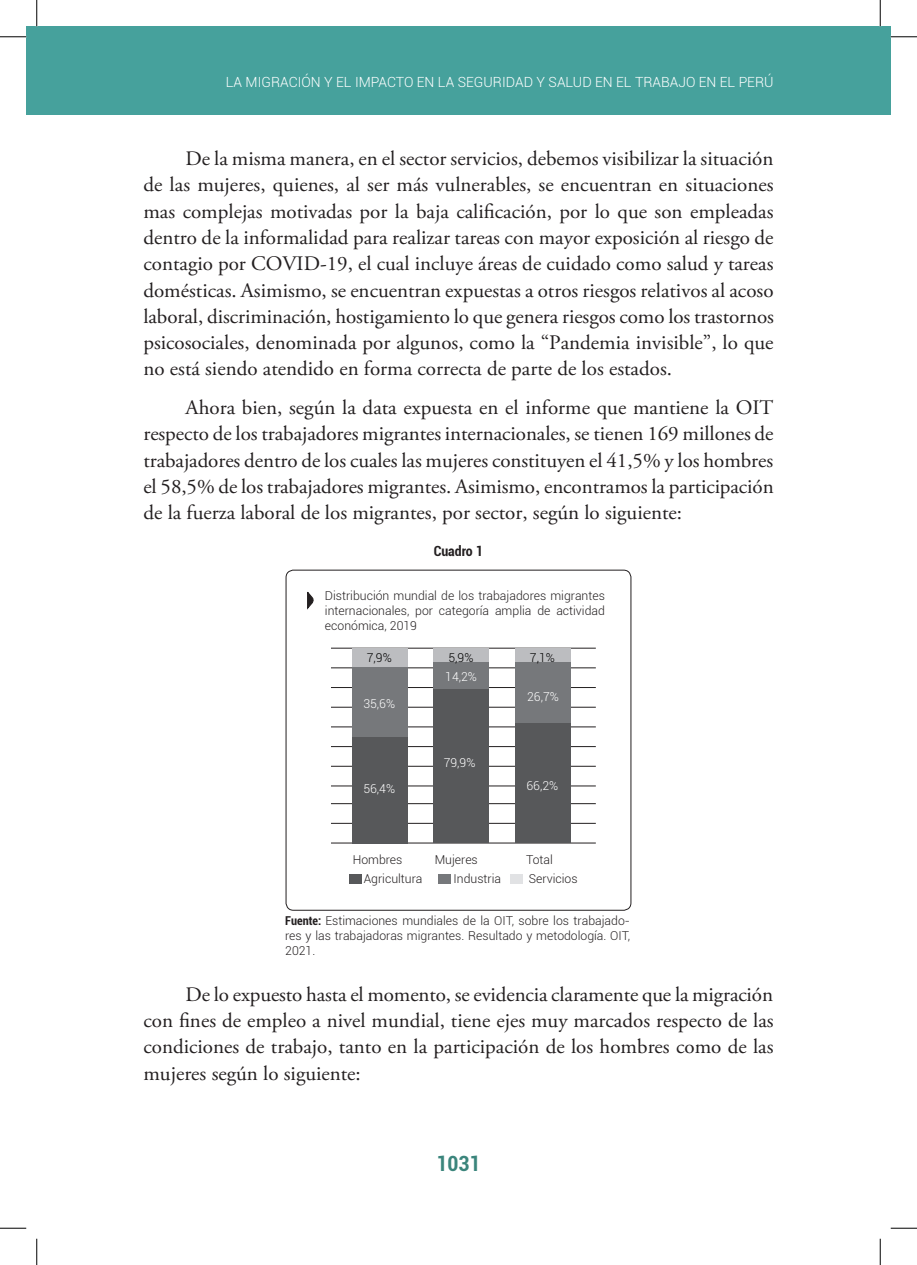
<style>
.page{position:relative;width:917px;height:1265px;background:#fff}
.page>*{position:absolute;margin:0;border:0;box-sizing:border-box;transform-origin:0 0}
.t1{font:700 condensed 21px "Roboto";color:#3b857c}
.t2{font:20.65px/26.2px "Adobe Garamond Pro";color:#231f20;text-align:justify}
.t3{font:300 14px "Roboto";color:#fff}
.t4{font:700 condensed 14px "Roboto";color:#231f20}
.t5{font:300 12.25px/14.7px "Roboto";color:#231f20;text-align:justify}
.t6{font:300 12.25px "Roboto";color:#fff}
.t7{font:300 12.25px "Roboto";color:#000}
.s1{font-weight:700;font-stretch:condensed}
</style>
<div class="page">
<div style="left:27px;top:27px;width:863px;height:88px;background:#46a19c"></div>
<svg style="left:307px;top:591px;width:7px;height:19px"></svg>
<hr style="left:331px;top:647px;width:265px;height:1px;background:#231f20">
<hr style="left:331px;top:726px;width:265px;height:1px;background:#231f20">
<hr style="left:331px;top:822px;width:265px;height:1px;background:#231f20">
<hr style="left:331px;top:687px;width:265px;height:1px;background:#231f20">
<hr style="left:331px;top:765px;width:265px;height:1px;background:#231f20">
<hr style="left:331px;top:667px;width:265px;height:1px;background:#231f20">
<hr style="left:331px;top:746px;width:265px;height:1px;background:#231f20">
<hr style="left:331px;top:842px;width:265px;height:1px;background:#231f20">
<hr style="left:331px;top:706px;width:265px;height:1px;background:#231f20">
<hr style="left:331px;top:803px;width:265px;height:1px;background:#231f20">
<hr style="left:331px;top:785px;width:265px;height:1px;background:#231f20">
<div style="left:352px;top:647px;width:55px;height:20px;background:#bcbdc0"></div>
<div style="left:433px;top:647px;width:56px;height:15px;background:#bcbdc0"></div>
<div style="left:515px;top:647px;width:55px;height:15px;background:#bcbdc0"></div>
<div style="left:352px;top:667px;width:55px;height:69px;background:#76787b"></div>
<div style="left:433px;top:662px;width:56px;height:28px;background:#76787b"></div>
<div style="left:515px;top:662px;width:55px;height:61px;background:#76787b"></div>
<div style="left:433px;top:689px;width:56px;height:154px;background:#57585a"></div>
<div style="left:515px;top:723px;width:55px;height:120px;background:#57585a"></div>
<div style="left:352px;top:736px;width:55px;height:107px;background:#57585a"></div>
<div style="left:349px;top:873px;width:12px;height:10px;background:#57585a"></div>
<div style="left:439px;top:873px;width:12px;height:10px;background:#76787b"></div>
<div style="left:510px;top:873px;width:13px;height:10px;background:#e1e2e4"></div>
<div style="left:286px;top:569px;width:345px;height:341px;border:1px solid #231f20;border-radius:7px"></div>
<svg style="left:0;top:36px;width:26px;height:1px"></svg>
<svg style="left:891px;top:36px;width:26px;height:1px"></svg>
<svg style="left:0;top:1227px;width:26px;height:1px"></svg>
<svg style="left:891px;top:1227px;width:26px;height:1px"></svg>
<svg style="left:36px;top:0;width:1px;height:26px"></svg>
<svg style="left:36px;top:1238px;width:1px;height:26px"></svg>
<svg style="left:880px;top:0;width:1px;height:26px"></svg>
<svg style="left:880px;top:1238px;width:1px;height:26px"></svg>
<p class="t3" style="left:226px;top:72px;width:549px">LA MIGRACIÓN Y EL IMPACTO EN LA SEGURIDAD Y SALUD EN EL TRABAJO EN EL PERÚ</p>
<p class="t2" style="left:143px;top:146px;width:632px;text-indent:42px">De la misma manera, en el sector servicios, debemos visibilizar la situación de las mujeres, quienes, al ser más vulnerables, se encuentran en situaciones mas complejas motivadas por la baja calificación, por lo que son empleadas dentro de la informalidad para realizar tareas con mayor exposición al riesgo de contagio por COVID-19, el cual incluye áreas de cuidado como salud y tareas domésticas. Asimismo, se encuentran expuestas a otros riesgos relativos al acoso laboral, discriminación, hostigamiento lo que genera riesgos como los trastornos psicosociales, denominada por algunos, como la “Pandemia invisible”, lo que no está siendo atendido en forma correcta de parte de los estados.</p>
<p class="t2" style="left:143px;top:395px;width:632px;text-indent:42px">Ahora bien, según la data expuesta en el informe que mantiene la OIT respecto de los trabajadores migrantes internacionales, se tienen 169 millones de trabajadores dentro de los cuales las mujeres constituyen el 41,5% y los hombres el 58,5% de los trabajadores migrantes. Asimismo, encontramos la participación de la fuerza laboral de los migrantes, por sector, según lo siguiente:</p>
<p class="t4" style="left:434px;top:541px;width:51px">Cuadro 1</p>
<p class="t5" style="left:325px;top:588px;width:281px">Distribución mundial de los trabajadores migrantes internacionales, por categoría amplia de actividad económica, 2019</p>
<p class="t7" style="left:367px;top:648px;width:26px">7,9%</p>
<p class="t7" style="left:448px;top:648px;width:26px">5,9%</p>
<p class="t7" style="left:530px;top:648px;width:26px">7,1%</p>
<p class="t6" style="left:445px;top:668px;width:33px">14,2%</p>
<p class="t6" style="left:527px;top:688px;width:33px">26,7%</p>
<p class="t6" style="left:363px;top:695px;width:33px">35,6%</p>
<p class="t6" style="left:363px;top:779px;width:33px">56,4%</p>
<p class="t6" style="left:444px;top:754px;width:33px">79,9%</p>
<p class="t6" style="left:526px;top:777px;width:33px">66,2%</p>
<p class="t5" style="left:364px;top:848px;width:60px;line-height:19.4px;text-indent:-11px">Hombres<br>Agricultura</p>
<p class="t5" style="left:435px;top:851px;width:45px">Mujeres</p>
<p class="t5" style="left:526px;top:851px;width:28px">Total</p>
<p class="t5" style="left:453px;top:870px;width:49px">Industria</p>
<p class="t5" style="left:529px;top:870px;width:50px">Servicios</p>
<p class="t5" style="left:285px;top:912px;width:346px"><span class="s1">Fuente:</span> Estimaciones mundiales de la OIT, sobre los trabajado&shy;res y las trabajadoras migrantes. Resultado y metodología. OIT, 2021.</p>
<p class="t2" style="left:143px;top:981px;width:632px;text-indent:42px">De lo expuesto hasta el momento, se evidencia claramente que la migración con fines de empleo a nivel mundial, tiene ejes muy marcados respecto de las condiciones de trabajo, tanto en la participación de los hombres como de las mujeres según lo siguiente:</p>
<p class="t1" style="left:436px;top:1148px;width:46px">1031</p>
</div>
